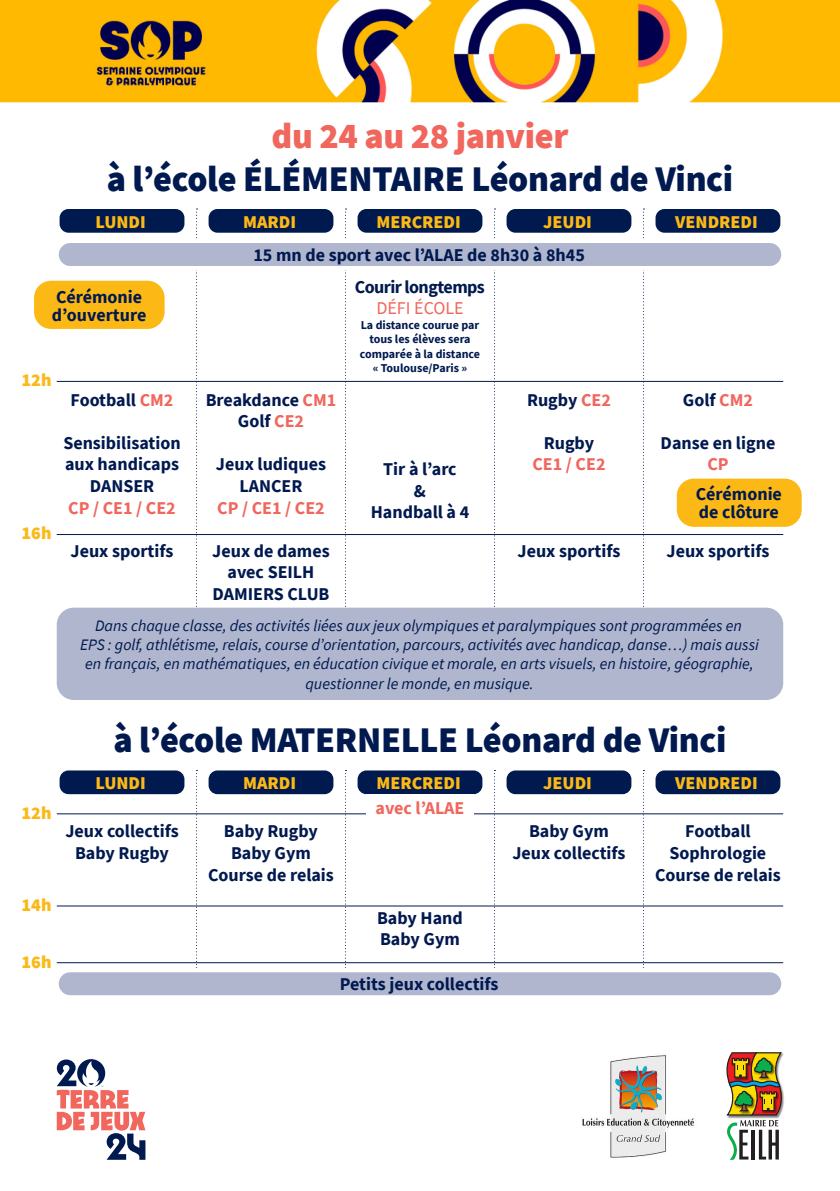
<style>
.page{position:relative;width:840px;height:1191px;background:#fff}
.page>*{position:absolute;margin:0;border:0;box-sizing:border-box;transform-origin:0 0}
.t1{font:900 36px "Source Sans Pro";letter-spacing:-.01em;color:#00194f}
.t2{font:900 36px "Source Sans Pro";letter-spacing:-.01em;color:#f1665d}
.t3{font:700 18px/21.6px "Source Sans Pro";color:#00194f}
.t4{font:900 18px "Source Sans Pro";color:#fcb814}
.t5{font:700 18px "Source Sans Pro";color:#f1665d}
.t6{font:700 18px "Source Sans Pro";letter-spacing:-.03em;color:#00194f}
.t7{font:18px "Source Sans Pro";color:#f1665d}
.t8{font:italic 16px/19.2px "Source Sans Pro";color:#00194f;text-align:center}
.t9{font:700 12px/14.4px "Source Sans Pro";color:#00194f;text-align:center}
.s1{color:#f1665d}
</style>
<div class="page">
<svg style="left:196px;top:208px;width:1px;height:399px"></svg>
<svg style="left:196px;top:770px;width:1px;height:198px"></svg>
<svg style="left:345px;top:208px;width:1px;height:399px"></svg>
<svg style="left:345px;top:770px;width:1px;height:198px"></svg>
<svg style="left:493px;top:208px;width:2px;height:399px"></svg>
<svg style="left:493px;top:770px;width:2px;height:198px"></svg>
<svg style="left:642px;top:208px;width:2px;height:399px"></svg>
<svg style="left:642px;top:770px;width:2px;height:198px"></svg>
<svg style="left:57px;top:1059px;width:88px;height:100px"></svg>
<svg style="left:726px;top:1052px;width:58px;height:107px"></svg>
<img style="left:582px;top:1055px;width:112px;height:103px">
<img style="left:0;top:0;width:839px;height:102px">
<div style="left:60px;top:209px;width:124px;height:24px;background:#00194f;border-radius:9px"></div>
<div style="left:60px;top:770px;width:124px;height:24px;background:#00194f;border-radius:9px"></div>
<div style="left:208px;top:209px;width:125px;height:24px;background:#00194f;border-radius:9px"></div>
<div style="left:208px;top:770px;width:125px;height:24px;background:#00194f;border-radius:9px"></div>
<div style="left:357px;top:209px;width:125px;height:24px;background:#00194f;border-radius:9px"></div>
<div style="left:357px;top:770px;width:125px;height:24px;background:#00194f;border-radius:9px"></div>
<div style="left:506px;top:209px;width:125px;height:24px;background:#00194f;border-radius:9px"></div>
<div style="left:506px;top:770px;width:125px;height:24px;background:#00194f;border-radius:9px"></div>
<div style="left:655px;top:209px;width:125px;height:24px;background:#00194f;border-radius:9px"></div>
<div style="left:655px;top:770px;width:125px;height:24px;background:#00194f;border-radius:9px"></div>
<div style="left:57px;top:241px;width:725px;height:27px;background:#b0b6ce;border-radius:13px"></div>
<div style="left:55px;top:239px;width:729px;height:31px;border:4px solid #fff;border-radius:13px"></div>
<div style="left:57px;top:970px;width:725px;height:27px;background:#b0b6ce;border-radius:13px"></div>
<div style="left:55px;top:968px;width:729px;height:31px;border:4px solid #fff;border-radius:13px"></div>
<div style="left:34px;top:281px;width:130px;height:48px;background:#fcb814;border-radius:17px"></div>
<div style="left:57px;top:607px;width:725px;height:93px;background:#b0b6ce;border-radius:17px"></div>
<div style="left:676px;top:478px;width:125px;height:49px;background:#fcb814;border-radius:17px"></div>
<hr style="left:57px;top:381px;width:725px;height:1px;background:#00194f">
<hr style="left:57px;top:813px;width:725px;height:1px;background:#00194f">
<hr style="left:57px;top:534px;width:725px;height:1px;background:#00194f">
<hr style="left:57px;top:962px;width:725px;height:1px;background:#00194f">
<hr style="left:57px;top:905px;width:725px;height:1px;background:#00194f">
<div style="left:366px;top:794px;width:107px;height:27px;background:#fff"></div>
<p class="t2" style="left:271px;top:111px;width:298px">du 24 au 28 janvier</p>
<p class="t1" style="left:107px;top:154px;width:627px">à l’école ÉLÉMENTAIRE Léonard de Vinci</p>
<p class="t4" style="left:95px;top:209px;width:52px">LUNDI</p>
<p class="t3" style="left:56px;top:285px;width:88px">Cérémonie</p>
<p class="t3" style="left:52px;top:303px;width:96px">d’ouverture</p>
<p class="t4" style="left:22px;top:368px;width:31px">12h</p>
<p class="t4" style="left:22px;top:521px;width:31px">16h</p>
<p class="t3" style="left:71px;top:388px;width:104px">Football <span class="s1">CM2</span></p>
<p class="t3" style="left:63px;top:432px;width:119px">Sensibilisation aux handicaps</p>
<p class="t3" style="left:90px;top:475px;width:66px">DANSER</p>
<p class="t5" style="left:68px;top:495px;width:109px">CP / CE1 / CE2</p>
<p class="t3" style="left:70px;top:540px;width:104px">Jeux sportifs</p>
<p class="t4" style="left:243px;top:209px;width:55px">MARDI</p>
<p class="t4" style="left:376px;top:209px;width:86px">MERCREDI</p>
<p class="t4" style="left:543px;top:209px;width:50px">JEUDI</p>
<p class="t3" style="left:253px;top:244px;width:333px">15 mn de sport avec l’ALAE de 8h30 à 8h45</p>
<p class="t3" style="left:206px;top:388px;width:132px">Breakdance <span class="s1">CM1</span></p>
<p class="t3" style="left:238px;top:410px;width:68px">Golf <span class="s1">CE2</span></p>
<p class="t3" style="left:216px;top:453px;width:112px">Jeux ludiques</p>
<p class="t3" style="left:239px;top:475px;width:64px">LANCER</p>
<p class="t5" style="left:217px;top:495px;width:109px">CP / CE1 / CE2</p>
<p class="t3" style="left:212px;top:540px;width:119px;text-align:center">Jeux de dames avec SEILH</p>
<p class="t3" style="left:212px;top:583px;width:118px">DAMIERS CLUB</p>
<p class="t6" style="left:354px;top:274px;width:132px">Courir longtemps</p>
<p class="t7" style="left:376px;top:297px;width:89px">DÉFI ÉCOLE</p>
<p class="t9" style="left:360px;top:317px;width:121px">La distance courue par tous les élèves sera comparée à la distance « Toulouse/Paris »</p>
<p class="t3" style="left:383px;top:458px;width:75px">Tir à l’arc</p>
<p class="t3" style="left:414px;top:480px;width:14px">&amp;</p>
<p class="t3" style="left:370px;top:501px;width:100px">Handball à 4</p>
<p class="t3" style="left:526px;top:388px;width:85px">Rugby <span class="s1">CE2</span></p>
<p class="t3" style="left:543px;top:432px;width:52px">Rugby</p>
<p class="t5" style="left:532px;top:452px;width:74px">CE1 / CE2</p>
<p class="t3" style="left:517px;top:540px;width:104px">Jeux sportifs</p>
<p class="t4" style="left:675px;top:209px;width:84px">VENDREDI</p>
<p class="t3" style="left:682px;top:388px;width:72px">Golf <span class="s1">CM2</span></p>
<p class="t3" style="left:660px;top:432px;width:116px">Danse en ligne</p>
<p class="t5" style="left:707px;top:452px;width:23px">CP</p>
<p class="t3" style="left:695px;top:483px;width:88px">Cérémonie</p>
<p class="t3" style="left:698px;top:501px;width:81px">de clôture</p>
<p class="t3" style="left:666px;top:540px;width:104px">Jeux sportifs</p>
<p class="t8" style="left:80px;top:616px;width:680px">Dans chaque classe, des activités liées aux jeux olympiques et paralympiques sont programmées en<br>EPS : golf, athlétisme, relais, course d’orientation, parcours, activités avec handicap, danse…) mais aussi en français, en mathématiques, en éducation civique et morale, en arts visuels, en histoire, géographie, questionner le monde, en musique.</p>
<p class="t4" style="left:22px;top:800px;width:31px">12h</p>
<p class="t4" style="left:22px;top:892px;width:31px">14h</p>
<p class="t4" style="left:22px;top:949px;width:31px">16h</p>
<p class="t1" style="left:113px;top:715px;width:614px">à l’école MATERNELLE Léonard de Vinci</p>
<p class="t4" style="left:95px;top:770px;width:52px">LUNDI</p>
<p class="t3" style="left:65px;top:820px;width:115px">Jeux collectifs</p>
<p class="t3" style="left:75px;top:842px;width:95px">Baby Rugby</p>
<p class="t4" style="left:243px;top:770px;width:55px">MARDI</p>
<p class="t3" style="left:224px;top:820px;width:95px">Baby Rugby</p>
<p class="t3" style="left:231px;top:842px;width:81px">Baby Gym</p>
<p class="t3" style="left:208px;top:863px;width:127px">Course de relais</p>
<p class="t4" style="left:376px;top:770px;width:86px">MERCREDI</p>
<p class="t5" style="left:375px;top:796px;width:90px">avec l’ALAE</p>
<p class="t3" style="left:377px;top:906px;width:87px">Baby Hand</p>
<p class="t3" style="left:380px;top:928px;width:81px">Baby Gym</p>
<p class="t3" style="left:339px;top:973px;width:160px">Petits jeux collectifs</p>
<p class="t4" style="left:543px;top:770px;width:50px">JEUDI</p>
<p class="t3" style="left:528px;top:820px;width:81px">Baby Gym</p>
<p class="t3" style="left:512px;top:842px;width:115px">Jeux collectifs</p>
<p class="t4" style="left:675px;top:770px;width:84px">VENDREDI</p>
<p class="t3" style="left:684px;top:820px;width:67px">Football</p>
<p class="t3" style="left:669px;top:842px;width:98px">Sophrologie</p>
<p class="t3" style="left:654px;top:863px;width:127px">Course de relais</p>
</div>
